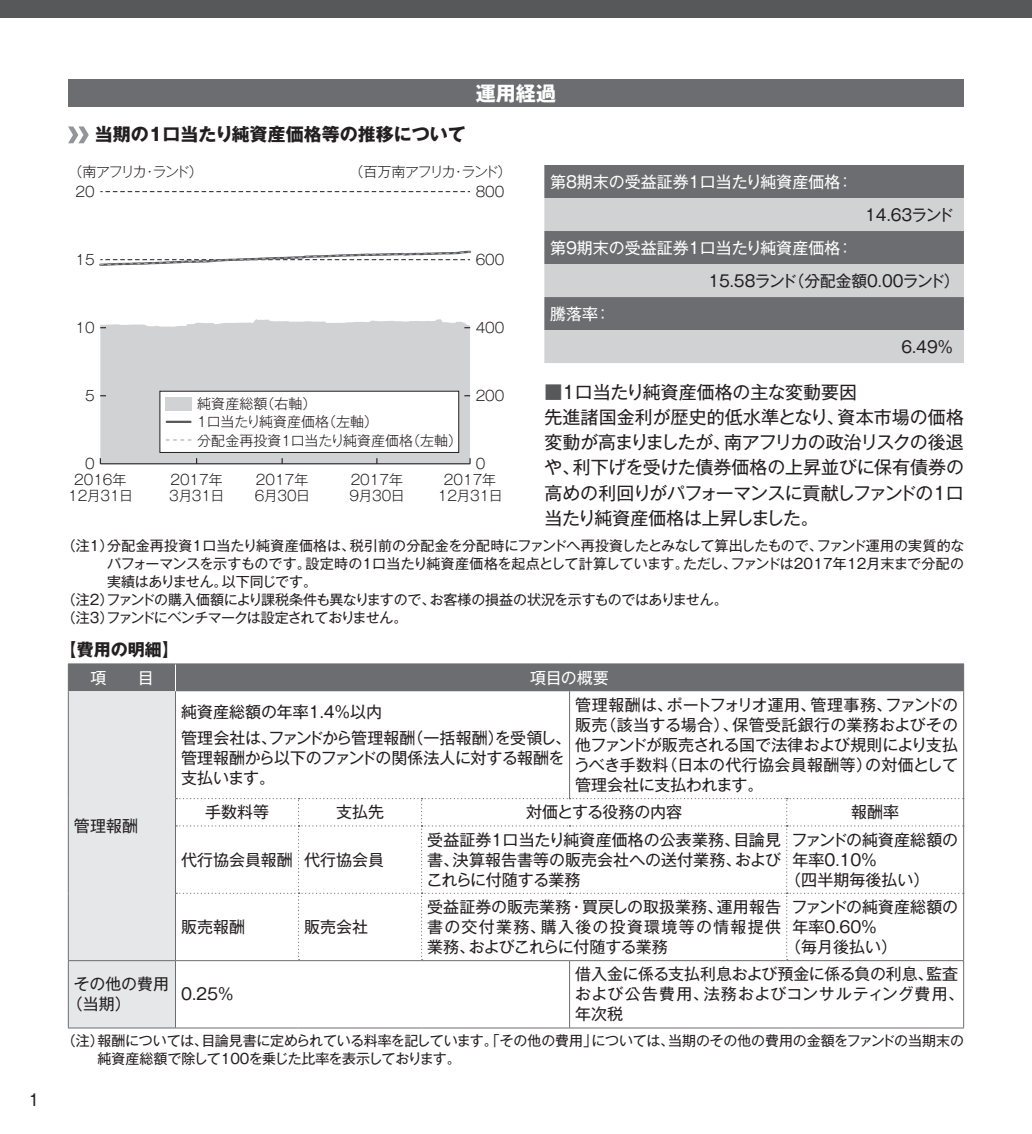
<style>
.page{position:relative;width:1032px;height:1134px;background:#fff}
.page>*{position:absolute;margin:0;border:0;box-sizing:border-box;transform-origin:0 0}
.t1{font:700 20px "Gothic MB101 Pr 5";color:#fff}
.t2{font:18px/25.2px "Gothic MB101 Pr 5";letter-spacing:-.01em;color:#231f20}
.t3{font:700 18px "Gothic MB101 Pr 5";color:#231f20}
.t4{font:700 17px "Gothic MB101 Pr 5";color:#231f20}
.t5{font:16px/20px "Gothic MB101 Pr 5";color:#231f20}
.t6{font:16px "Gothic MB101 Pr 5";color:#fff}
.t7{font:16px/20px "Gothic MB101 Pr 5";letter-spacing:-.025em;color:#231f20}
.t8{font:14px/18px "Gothic MB101 Pr 5";letter-spacing:-.015em;color:#231f20}
.t9{font:300 14px/16px "Gothic MB101 Pr 5";color:#231f20}
.t10{font:14px "Gothic MB101 Pr 5";letter-spacing:-.055em;color:#231f20}
.t11{font:300 14px "Gothic MB101 Pr 5";letter-spacing:-.09em;color:#231f20}
.t12{font:300 14px "Gothic MB101 Pr 5";letter-spacing:-.115em;color:#231f20}
.s1{color:#57585a}
</style>
<div class="page">
<div style="left:0;top:0;width:1032px;height:17px;background:#57585a"></div>
<div style="left:68px;top:79px;width:896px;height:28px;background:#6c6d70"></div>
<svg style="left:68px;top:126px;width:21px;height:17px"></svg>
<svg style="left:100px;top:191px;width:370px;height:1px"></svg>
<div style="left:100px;top:319px;width:370px;height:144px;background:#d1d2d4"></div>
<svg style="left:99px;top:250px;width:373px;height:16px"></svg>
<hr style="left:100px;top:463px;width:370px;height:1px;background:#231f20">
<svg style="left:100px;top:327px;width:370px;height:1px"></svg>
<svg style="left:100px;top:395px;width:370px;height:1px"></svg>
<svg style="left:469px;top:458px;width:2px;height:6px"></svg>
<div style="left:160px;top:391px;width:299px;height:61px;background:#fff"></div>
<div style="left:160px;top:391px;width:299px;height:62px;border:1px solid #231f20"></div>
<div style="left:166px;top:397px;width:26px;height:13px;background:#d1d2d4"></div>
<svg style="left:166px;top:439px;width:25px;height:2px"></svg>
<hr style="left:167px;top:421px;width:23px;height:2px;background:#57585a">
<div style="left:544px;top:165px;width:420px;height:33px;background:#6c6d70"></div>
<svg style="left:544px;top:198px;width:420px;height:165px;background:#a8a9ac"></svg>
<hr style="left:68px;top:1028px;width:107px;height:1px;background:#6c6d70">
<hr style="left:175px;top:1028px;width:123px;height:1px;background:#6c6d70">
<hr style="left:298px;top:1028px;width:124px;height:1px;background:#6c6d70">
<hr style="left:422px;top:1028px;width:147px;height:1px;background:#6c6d70">
<hr style="left:569px;top:1028px;width:218px;height:1px;background:#6c6d70">
<hr style="left:787px;top:1028px;width:177px;height:1px;background:#6c6d70">
<hr style="left:68px;top:663px;width:107px;height:1px;background:#6c6d70">
<hr style="left:175px;top:663px;width:123px;height:1px;background:#6c6d70">
<hr style="left:298px;top:663px;width:124px;height:1px;background:#6c6d70">
<hr style="left:422px;top:663px;width:147px;height:1px;background:#6c6d70">
<hr style="left:569px;top:663px;width:218px;height:1px;background:#6c6d70">
<hr style="left:787px;top:663px;width:177px;height:1px;background:#6c6d70">
<svg style="left:68px;top:664px;width:896px;height:364px"></svg>
<p class="t5" style="left:29px;top:1088px;width:12px">1</p>
<p class="t3" style="left:95px;top:119px;width:372px">当期の1口当たり純資産価格等の推移について</p>
<p class="t1" style="left:476px;top:76px;width:82px">運用経過</p>
<p class="t12" style="left:68px;top:160px;width:136px">（南アフリカ・ランド）</p>
<p class="t9" style="left:75px;top:182px;width:21px">20</p>
<p class="t11" style="left:349px;top:160px;width:164px">（百万南アフリカ・ランド）</p>
<p class="t9" style="left:476px;top:182px;width:30px">800</p>
<p class="t6" style="left:550px;top:168px;width:304px">第8期末の受益証券１口当たり純資産価格：</p>
<p class="t5" style="left:865px;top:203px;width:90px">14.63ランド</p>
<p class="t6" style="left:550px;top:234px;width:304px">第9期末の受益証券１口当たり純資産価格：</p>
<p class="t5" style="left:708px;top:269px;width:253px">15.58ランド（分配金額0.00ランド）</p>
<p class="t6" style="left:550px;top:300px;width:62px">騰落率：</p>
<p class="t5" style="left:901px;top:335px;width:53px">6.49％</p>
<p class="t2" style="left:544px;top:378px;width:421px"><span class="s1">■</span>1口当たり純資産価格の主な変動要因<br>先進諸国金利が歴史的低水準となり、資本市場の価格変動が高まりましたが、南アフリカの政治リスクの後退や、利下げを受けた債券価格の上昇並びに保有債券の高めの利回りがパフォーマンスに貢献しファンドの1口当たり純資産価格は上昇しました。</p>
<p class="t8" style="left:62px;top:535px;width:904px">（注1）分配金再投資1口当たり純資産価格は、税引前の分配金を分配時にファンドへ再投資したとみなして算出したもので、ファンド運用の実質的な</p>
<p class="t8" style="left:107px;top:553px;width:858px">パフォーマンスを示すものです。設定時の1口当たり純資産価格を起点として計算しています。ただし、ファンドは2017年12月末まで分配の</p>
<p class="t8" style="left:107px;top:571px;width:211px">実績はありません。以下同じです。</p>
<p class="t8" style="left:62px;top:589px;width:667px">（注2）ファンドの購入価額により課税条件も異なりますので、お客様の損益の状況を示すものではありません。</p>
<p class="t10" style="left:62px;top:606px;width:347px">（注3）ファンドにベンチマークは設定されておりません。</p>
<p class="t4" style="left:60px;top:635px;width:121px">【費用の明細】</p>
<p class="t6" style="left:90px;top:664px;width:65px">項　　目</p>
<p class="t6" style="left:530px;top:664px;width:80px">項目の概要</p>
<p class="t9" style="left:476px;top:250px;width:30px">600</p>
<p class="t9" style="left:75px;top:250px;width:21px">15</p>
<p class="t9" style="left:476px;top:319px;width:30px">400</p>
<p class="t9" style="left:75px;top:319px;width:21px">10</p>
<p class="t9" style="left:476px;top:387px;width:30px">200</p>
<p class="t9" style="left:85px;top:387px;width:11px">5</p>
<p class="t9" style="left:197px;top:394px;width:266px;line-height:18.2px">純資産総額（右軸）<br>1口当たり純資産価格（左軸）<br>分配金再投資1口当たり純資産価格（左軸）</p>
<p class="t9" style="left:85px;top:455px;width:11px">0</p>
<p class="t9" style="left:476px;top:455px;width:11px">0</p>
<p class="t9" style="left:68px;top:470px;width:67px;text-align:center">2016年<br>12月31日</p>
<p class="t9" style="left:169px;top:470px;width:57px">2017年<br>3月31日</p>
<p class="t9" style="left:255px;top:470px;width:57px">2017年<br>6月30日</p>
<p class="t9" style="left:349px;top:470px;width:57px">2017年<br>9月30日</p>
<p class="t9" style="left:438px;top:470px;width:67px;text-align:center">2017年<br>12月31日</p>
<p class="t5" style="left:74px;top:815px;width:65px">管理報酬</p>
<p class="t5" style="left:181px;top:698px;width:392px;line-height:25.6px">純資産総額の年率1.4%以内<br>管理会社は、ファンドから管理報酬（一括報酬）を受領し、</p>
<p class="t7" style="left:181px;top:746px;width:385px">管理報酬から以下のファンドの関係法人に対する報酬を支払います。</p>
<p class="t5" style="left:574px;top:694px;width:386px;text-align:justify">管理報酬は、ポートフォリオ運用、管理事務、ファンドの販売（該当する場合）、保管受託銀行の業務およびその他ファンドが販売される国で法律および規則により支払うべき手数料（日本の代行協会員報酬等）の対価として管理会社に支払われます。</p>
<p class="t5" style="left:205px;top:801px;width:65px">手数料等</p>
<p class="t5" style="left:336px;top:801px;width:49px">支払先</p>
<p class="t5" style="left:526px;top:801px;width:158px">対価とする役務の内容</p>
<p class="t5" style="left:851px;top:801px;width:49px">報酬率</p>
<p class="t5" style="left:181px;top:848px;width:204px">代行協会員報酬 代行協会員</p>
<p class="t5" style="left:426px;top:828px;width:356px;text-align:justify">受益証券1口当たり純資産価格の公表業務、目論見書、決算報告書等の販売会社への送付業務、およびこれらに付随する業務</p>
<p class="t5" style="left:791px;top:828px;width:168px">ファンドの純資産総額の</p>
<p class="t5" style="left:792px;top:848px;width:86px">年率0.10%</p>
<p class="t5" style="left:785px;top:868px;width:145px">（四半期毎後払い）</p>
<p class="t5" style="left:181px;top:916px;width:65px">販売報酬</p>
<p class="t5" style="left:304px;top:916px;width:65px">販売会社</p>
<p class="t5" style="left:427px;top:896px;width:355px;text-align:justify">受益証券の販売業務・買戻しの取扱業務、運用報告書の交付業務、購入後の投資環境等の情報提供業務、およびこれらに付随する業務</p>
<p class="t5" style="left:791px;top:896px;width:168px">ファンドの純資産総額の</p>
<p class="t5" style="left:792px;top:916px;width:86px">年率0.60%</p>
<p class="t5" style="left:785px;top:936px;width:113px">（毎月後払い）</p>
<p class="t5" style="left:575px;top:963px;width:390px">借入金に係る支払利息および預金に係る負の利息、監査および公告費用、法務およびコンサルティング費用、年次税</p>
<p class="t8" style="left:98px;top:1031px;width:868px;text-indent:-36px">（注）報酬については、目論見書に定められている料率を記しています。「その他の費用」については、当期のその他の費用の金額をファンドの当期末の純資産総額で除して100を乗じた比率を表示しております。</p>
<p class="t5" style="left:67px;top:973px;width:104px;text-indent:7px">その他の費用（当期）</p>
<p class="t5" style="left:181px;top:983px;width:54px">0.25％</p>
</div>
